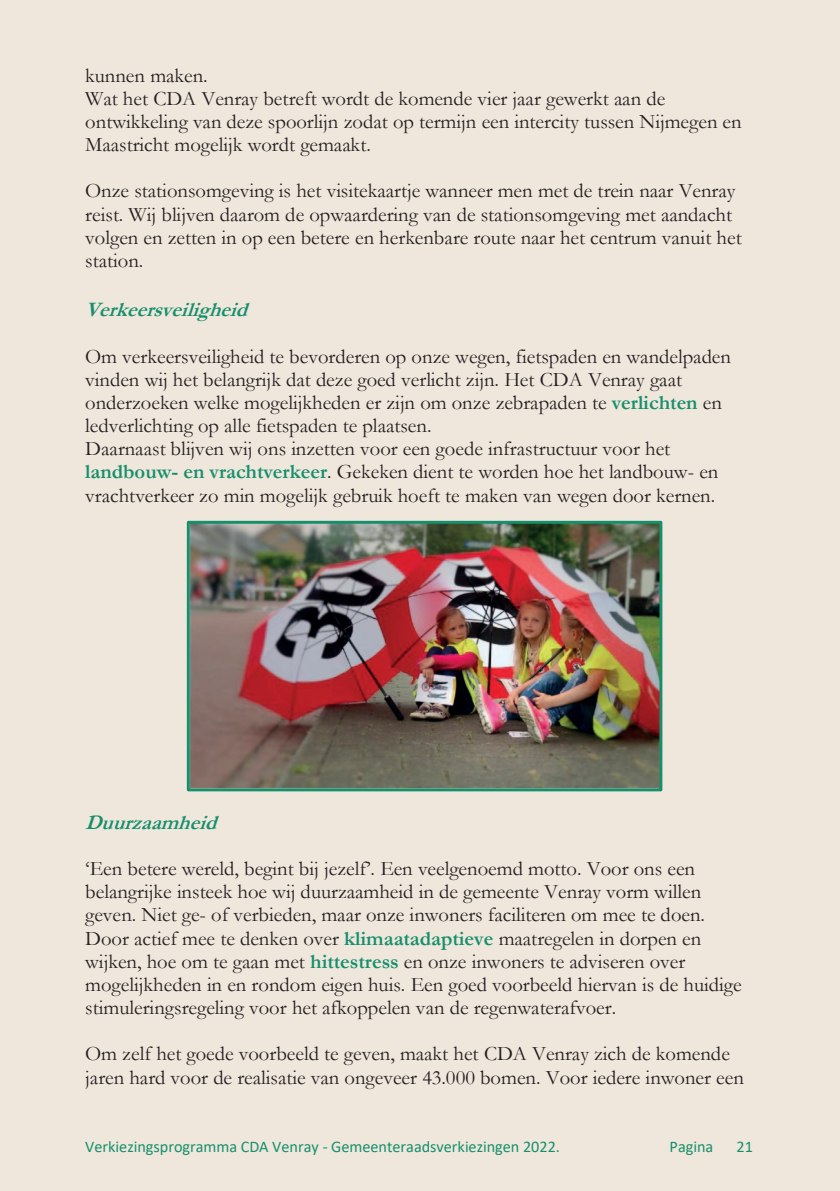
<style>
.page{position:relative;width:840px;height:1191px;background:#fff}
.page>*{position:absolute;margin:0;border:0;box-sizing:border-box;transform-origin:0 0}
.t1{font:20.6px/23.2px "Garamond";color:#231f20}
.t2{font:italic 700 20.6px "Garamond";color:#178f6d}
.t3{font:16.2px "Calibri";color:#178f6d}
.s1{font-weight:700;color:#178f6d}
</style>
<div class="page">
<div style="left:0;top:0;width:839px;height:1191px;background:#efe7dc"></div>
<img style="left:191px;top:525px;width:467px;height:262px">
<div style="left:187px;top:521px;width:475px;height:270px;border:3px solid #178f6d"></div>
<p class="t1" style="left:85px;top:63px;width:657px">kunnen maken.<br>Wat het CDA Venray betreft wordt de komende vier jaar gewerkt aan de ontwikkeling van deze spoorlijn zodat op termijn een intercity tussen Nijmegen en Maastricht mogelijk wordt gemaakt.</p>
<p class="t1" style="left:85px;top:179px;width:657px">Onze stationsomgeving is het visitekaartje wanneer men met de trein naar Venray reist. Wij blijven daarom de opwaardering van de stationsomgeving met aandacht volgen en zetten in op een betere en herkenbare route naar het centrum vanuit het station.</p>
<p class="t2" style="left:85px;top:296px;width:173px">Verkeersveiligheid</p>
<p class="t1" style="left:85px;top:344px;width:647px">Om verkeersveiligheid te bevorderen op onze wegen, fietspaden en wandelpaden vinden wij het belangrijk dat deze goed verlicht zijn. Het CDA Venray gaat onderzoeken welke mogelijkheden er zijn om onze zebrapaden te <span class="s1">verlichten</span> en ledverlichting op alle fietspaden te plaatsen.<br>Daarnaast blijven wij ons inzetten voor een goede infrastructuur voor het <span class="s1">landbouw- en vrachtverkeer</span>. Gekeken dient te worden hoe het landbouw- en vrachtverkeer zo min mogelijk gebruik hoeft te maken van wegen door kernen.</p>
<p class="t2" style="left:85px;top:808px;width:142px">Duurzaamheid</p>
<p class="t1" style="left:85px;top:856px;width:657px">‘Een betere wereld, begint bij jezelf’. Een veelgenoemd motto. Voor ons een belangrijke insteek hoe wij duurzaamheid in de gemeente Venray vorm willen geven. Niet ge- of verbieden, maar onze inwoners faciliteren om mee te doen.<br>Door actief mee te denken over <span class="s1">klimaatadaptieve</span> maatregelen in dorpen en wijken, hoe om te gaan met <span class="s1">hittestress</span> en onze inwoners te adviseren over mogelijkheden in en rondom eigen huis. Een goed voorbeeld hiervan is de huidige stimuleringsregeling voor het afkoppelen van de regenwaterafvoer.</p>
<p class="t1" style="left:85px;top:1042px;width:659px">Om zelf het goede voorbeeld te geven, maakt het CDA Venray zich de komende jaren hard voor de realisatie van ongeveer 43.000 bomen. Voor iedere inwoner een</p>
<p class="t3" style="left:85px;top:1135px;width:476px">Verkiezingsprogramma CDA Venray - Gemeenteraadsverkiezingen 2022.</p>
<p class="t3" style="left:669px;top:1135px;width:45px">Pagina</p>
<p class="t3" style="left:736px;top:1135px;width:18px">21</p>
</div>
